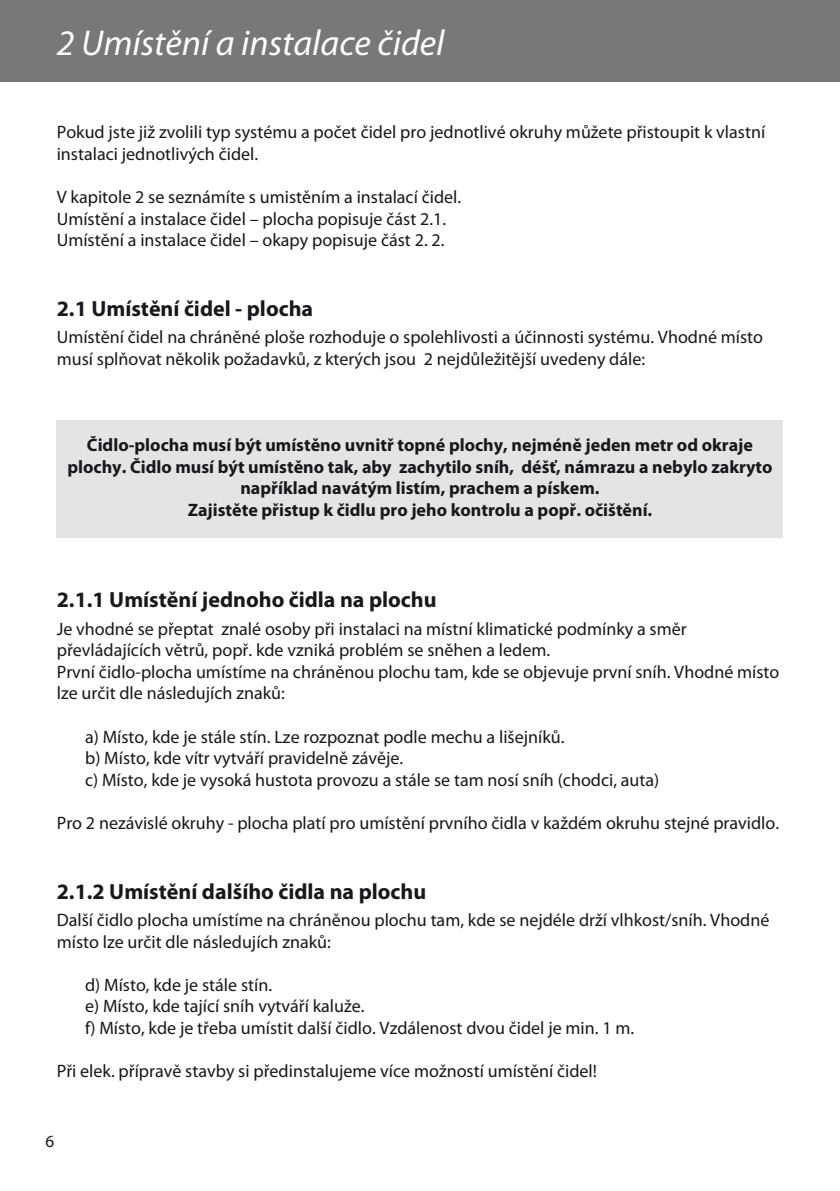
<style>
.page{position:relative;width:840px;height:1191px;background:#fff}
.page>*{position:absolute;margin:0;border:0;box-sizing:border-box;transform-origin:0 0}
.t1{font:italic 36px "Myriad Pro";color:#fff}
.t2{font:700 22px "Myriad Pro";color:#1a171c}
.t3{font:18px/21.6px "Myriad Pro";color:#1a171c}
.t4{font:700 18px/21.6px "Myriad Pro";color:#1a171c;text-align:center}
.t5{font:17.2px "Myriad Pro";color:#1a171c}
</style>
<div class="page">
<div style="left:57px;top:420px;width:725px;height:117px;background:#e3e4e5"></div>
<div style="left:0;top:0;width:839px;height:81px;background:#77787a"></div>
<h1 class="t1" style="left:57px;top:24px;width:389px">2 Umístění a instalace čidel</h1>
<p class="t3" style="left:57px;top:122px;width:709px">Pokud jste již zvolili typ systému a počet čidel pro jednotlivé okruhy můžete přistoupit k vlastní instalaci jednotlivých čidel.</p>
<p class="t3" style="left:57px;top:187px;width:404px">V kapitole 2 se seznámíte s umistěním a instalací čidel.<br>Umístění a instalace čidel – plocha popisuje část 2.1.<br>Umístění a instalace čidel – okapy popisuje část 2. 2.</p>
<p class="t2" style="left:57px;top:296px;width:258px">2.1 Umístění čidel - plocha</p>
<p class="t3" style="left:57px;top:327px;width:707px">Umístění čidel na chráněné ploše rozhoduje o spolehlivosti a účinnosti systému. Vhodné místo musí splňovat několik požadavků, z kterých jsou 2 nejdůležitější uvedeny dále:</p>
<p class="t4" style="left:67px;top:434px;width:706px">Čidlo-plocha musí být umístěno uvnitř topné plochy, nejméně jeden metr od okraje plochy. Čidlo musí být umístěno tak, aby zachytilo sníh, déšť, námrazu a nebylo zakryto například navátým listím, prachem a pískem.<br>Zajistěte přistup k čidlu pro jeho kontrolu a popř. očištění.</p>
<p class="t2" style="left:57px;top:587px;width:381px">2.1.1 Umístění jednoho čidla na plochu</p>
<p class="t3" style="left:57px;top:618px;width:723px">Je vhodné se přeptat znalé osoby při instalaci na místní klimatické podmínky a směr převládajících větrů, popř. kde vzniká problém se sněhen a ledem.<br>První čidlo-plocha umístíme na chráněnou plochu tam, kde se objevuje první sníh. Vhodné místo lze určit dle následujích znaků:</p>
<p class="t3" style="left:85px;top:726px;width:575px">a) Místo, kde je stále stín. Lze rozpoznat podle mechu a lišejníků.<br>b) Místo, kde vítr vytváří pravidelně závěje.<br>c) Místo, kde je vysoká hustota provozu a stále se tam nosí sníh (chodci, auta)</p>
<p class="t3" style="left:57px;top:812px;width:721px">Pro 2 nezávislé okruhy - plocha platí pro umístění prvního čidla v každém okruhu stejné pravidlo.</p>
<p class="t2" style="left:57px;top:879px;width:371px">2.1.2 Umístění dalšího čidla na plochu</p>
<p class="t3" style="left:57px;top:909px;width:713px">Další čidlo plocha umístíme na chráněnou plochu tam, kde se nejdéle drží vlhkost/sníh. Vhodné místo lze určit dle následujích znaků:</p>
<p class="t3" style="left:85px;top:974px;width:548px">d) Místo, kde je stále stín.<br>e) Místo, kde tající sníh vytváří kaluže.<br>f) Místo, kde je třeba umístit další čidlo. Vzdálenost dvou čidel je min. 1 m.</p>
<p class="t3" style="left:57px;top:1060px;width:541px">Při elek. přípravě stavby si předinstalujeme více možností umístění čidel!</p>
<p class="t5" style="left:45px;top:1132px;width:10px">6</p>
</div>
